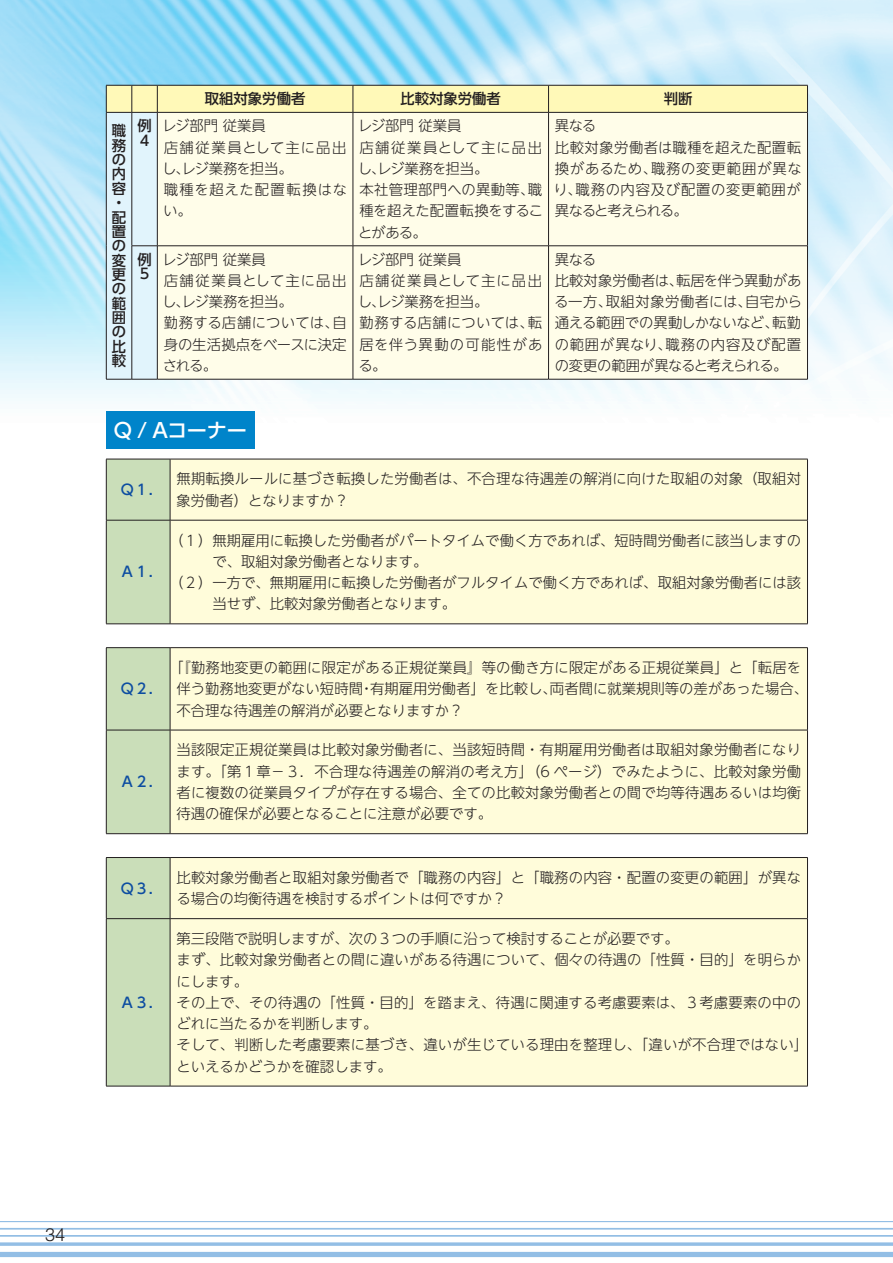
<style>
.page{position:relative;width:893px;height:1263px;background:#fff}
.page>*{position:absolute;margin:0;border:0;box-sizing:border-box;transform-origin:0 0}
.t1{font:500 20.25px "UD Shin Go Pr 6 N";letter-spacing:-.02em;color:#fff}
.t2{font:300 18px "Helvetica";color:#231f20}
.t3{font:300 14.4px/21.3px "UD Shin Go NT Pr 6 N";color:#231f20}
.t4{font:300 14.4px/21.3px "UD Shin Go NT Pr 6 N";letter-spacing:.03em;color:#231f20}
.t5{font:300 14.4px/21.3px "UD Shin Go NT Pr 6 N";letter-spacing:.04em;color:#231f20}
.t6{font:500 14.4px/14.4px "UD Shin Go Pr 6 N";color:#231f20}
.t7{font:500 14.4px "UD Shin Go NT Pr 6 N";color:#0d4da1}
.t8{font:500 14.4px "UD Shin Go NT Pr 6 N";color:#231f20}
</style>
<div class="page">
<img style="left:0;top:0;width:893px;height:1258px">
<hr style="left:0;top:1228px;width:893px;height:1px;background:#93bee5">
<hr style="left:0;top:1235px;width:893px;height:1px;background:#93bee5">
<hr style="left:0;top:1242px;width:893px;height:3px;background:#93bee5">
<hr style="left:0;top:1221px;width:893px;height:1px;background:#93bee5">
<div style="left:0;top:1252px;width:893px;height:5px;background:#93bee5"></div>
<svg style="left:106px;top:85px;width:702px;height:295px;background:#f9f8e2"></svg>
<hr style="left:132px;top:246px;width:1px;height:133px;background:#231f20">
<hr style="left:157px;top:246px;width:196px;height:1px;background:#231f20">
<hr style="left:157px;top:246px;width:1px;height:133px;background:#231f20">
<hr style="left:353px;top:246px;width:196px;height:1px;background:#231f20">
<hr style="left:353px;top:246px;width:1px;height:133px;background:#231f20">
<hr style="left:549px;top:246px;width:259px;height:1px;background:#231f20">
<hr style="left:548px;top:246px;width:1px;height:133px;background:#231f20">
<hr style="left:807px;top:246px;width:1px;height:133px;background:#231f20">
<hr style="left:157px;top:379px;width:196px;height:1px;background:#231f20">
<hr style="left:353px;top:379px;width:196px;height:1px;background:#231f20">
<hr style="left:549px;top:379px;width:259px;height:1px;background:#231f20">
<div style="left:106px;top:411px;width:149px;height:38px;background:#0084ca"></div>
<div style="left:107px;top:460px;width:63px;height:164px;background:#cadeb9"></div>
<div style="left:171px;top:460px;width:636px;height:164px;background:#fffcda"></div>
<hr style="left:106px;top:459px;width:64px;height:1px;background:#231f20">
<hr style="left:106px;top:459px;width:1px;height:61px;background:#231f20">
<hr style="left:170px;top:459px;width:638px;height:1px;background:#231f20">
<hr style="left:170px;top:459px;width:1px;height:61px;background:#231f20">
<hr style="left:807px;top:459px;width:1px;height:61px;background:#231f20">
<hr style="left:106px;top:520px;width:64px;height:1px;background:#231f20">
<hr style="left:106px;top:520px;width:1px;height:104px;background:#231f20">
<hr style="left:170px;top:520px;width:638px;height:1px;background:#231f20">
<hr style="left:170px;top:520px;width:1px;height:104px;background:#231f20">
<hr style="left:807px;top:520px;width:1px;height:104px;background:#231f20">
<hr style="left:106px;top:624px;width:64px;height:1px;background:#231f20">
<hr style="left:170px;top:624px;width:638px;height:1px;background:#231f20">
<div style="left:107px;top:648px;width:63px;height:185px;background:#cadeb9"></div>
<div style="left:171px;top:648px;width:636px;height:185px;background:#fffcda"></div>
<hr style="left:106px;top:647px;width:64px;height:1px;background:#231f20">
<hr style="left:106px;top:648px;width:1px;height:82px;background:#231f20">
<hr style="left:170px;top:647px;width:638px;height:1px;background:#231f20">
<hr style="left:170px;top:648px;width:1px;height:82px;background:#231f20">
<hr style="left:807px;top:648px;width:1px;height:82px;background:#231f20">
<hr style="left:106px;top:730px;width:64px;height:1px;background:#231f20">
<hr style="left:106px;top:730px;width:1px;height:103px;background:#231f20">
<hr style="left:170px;top:730px;width:638px;height:1px;background:#231f20">
<hr style="left:170px;top:730px;width:1px;height:103px;background:#231f20">
<hr style="left:807px;top:730px;width:1px;height:103px;background:#231f20">
<hr style="left:106px;top:833px;width:64px;height:1px;background:#231f20">
<hr style="left:170px;top:833px;width:638px;height:1px;background:#231f20">
<div style="left:107px;top:858px;width:63px;height:228px;background:#cadeb9"></div>
<div style="left:171px;top:858px;width:636px;height:228px;background:#fffcda"></div>
<hr style="left:106px;top:918px;width:64px;height:1px;background:#231f20">
<hr style="left:170px;top:918px;width:638px;height:1px;background:#231f20">
<hr style="left:106px;top:857px;width:64px;height:1px;background:#231f20">
<hr style="left:106px;top:858px;width:1px;height:60px;background:#231f20">
<hr style="left:170px;top:857px;width:638px;height:1px;background:#231f20">
<hr style="left:170px;top:858px;width:1px;height:60px;background:#231f20">
<hr style="left:807px;top:858px;width:1px;height:60px;background:#231f20">
<hr style="left:106px;top:919px;width:1px;height:167px;background:#231f20">
<hr style="left:170px;top:919px;width:1px;height:167px;background:#231f20">
<hr style="left:807px;top:919px;width:1px;height:167px;background:#231f20">
<hr style="left:106px;top:1086px;width:64px;height:1px;background:#231f20">
<hr style="left:170px;top:1086px;width:638px;height:1px;background:#231f20">
<p class="t8" style="left:205px;top:87px;width:102px">取組対象労働者</p>
<p class="t8" style="left:400px;top:87px;width:102px">比較対象労働者</p>
<p class="t8" style="left:664px;top:87px;width:30px">判断</p>
<p class="t6" style="left:112px;top:123px;width:16px">職務の内容・配置の変更の範囲の比較</p>
<p class="t6" style="left:137px;top:118px;width:15px">例<br>４</p>
<p class="t5" style="left:162px;top:115px;width:186px">レジ部門従業員<br>店舗従業員として主に品出し、レジ業務を担当。<br>職種を超えた配置転換はない。</p>
<p class="t3" style="left:358px;top:115px;width:187px">レジ部門従業員<br>店舗従業員として主に品出し、レジ業務を担当。<br>本社管理部門への異動等、職種を超えた配置転換をすることがある。</p>
<p class="t4" style="left:554px;top:115px;width:250px">異なる<br>比較対象労働者は職種を超えた配置転換があるため、職務の変更範囲が異なり、職務の内容及び配置の変更範囲が異なると考えられる。</p>
<p class="t6" style="left:137px;top:252px;width:15px">例<br>５</p>
<p class="t3" style="left:162px;top:248px;width:186px">レジ部門従業員<br>店舗従業員として主に品出し、レジ業務を担当。<br>勤務する店舗については、自身の生活拠点をベースに決定される。</p>
<p class="t4" style="left:358px;top:248px;width:186px">レジ部門従業員<br>店舗従業員として主に品出し、レジ業務を担当。<br>勤務する店舗については、転居を伴う異動の可能性がある。</p>
<p class="t3" style="left:554px;top:248px;width:249px">異なる<br>比較対象労働者は、転居を伴う異動がある一方、取組対象労働者には、自宅から通える範囲での異動しかないなど、転勤の範囲が異なり、職務の内容及び配置の変更の範囲が異なると考えられる。</p>
<h1 class="t1" style="left:113px;top:414px;width:136px">Ｑ /Ａコーナー</h1>
<p class="t7" style="left:120px;top:478px;width:45px">Ｑ１．</p>
<p class="t3" style="left:176px;top:468px;width:626px">無期転換ルールに基づき転換した労働者は、不合理な待遇差の解消に向けた取組の対象（取組対象労働者）となりますか？</p>
<p class="t7" style="left:120px;top:560px;width:45px">Ａ１．</p>
<p class="t7" style="left:120px;top:677px;width:45px">Ｑ２．</p>
<p class="t7" style="left:120px;top:770px;width:45px">Ａ２．</p>
<p class="t3" style="left:169px;top:529px;width:633px">（１） 無期雇用に転換した労働者がパートタイムで働く方であれば、短時間労働者に該当しますの</p>
<p class="t3" style="left:212px;top:550px;width:217px">で、取組対象労働者となります。</p>
<p class="t3" style="left:169px;top:571px;width:633px">（２） 一方で、無期雇用に転換した労働者がフルタイムで働く方であれば、取組対象労働者には該</p>
<p class="t3" style="left:212px;top:593px;width:245px">当せず、比較対象労働者となります。</p>
<p class="t3" style="left:176px;top:656px;width:633px;text-indent:-7px">「『勤務地変更の範囲に限定がある正規従業員』等の働き方に限定がある正規従業員」と「転居を伴う勤務地変更がない短時間・有期雇用労働者」を比較し、両者間に就業規則等の差があった場合、不合理な待遇差の解消が必要となりますか？</p>
<p class="t3" style="left:176px;top:739px;width:626px;text-align:justify">当該限定正規従業員は比較対象労働者に、当該短時間・有期雇用労働者は取組対象労働者になります。「第１章－３．不合理な待遇差の解消の考え方」（6 ページ）でみたように、比較対象労働者に複数の従業員タイプが存在する場合、全ての比較対象労働者との間で均等待遇あるいは均衡待遇の確保が必要となることに注意が必要です。</p>
<p class="t7" style="left:120px;top:876px;width:45px">Ｑ３．</p>
<p class="t3" style="left:176px;top:866px;width:626px">比較対象労働者と取組対象労働者で「職務の内容」と「職務の内容・配置の変更の範囲」が異なる場合の均衡待遇を検討するポイントは何ですか？</p>
<p class="t7" style="left:120px;top:991px;width:45px">Ａ３．</p>
<p class="t3" style="left:176px;top:927px;width:633px">第三段階で説明しますが、次の３つの手順に沿って検討することが必要です。<br>まず、比較対象労働者との間に違いがある待遇について、個々の待遇の「性質・目的」を明らかにします。<br>その上で、その待遇の「性質・目的」を踏まえ、待遇に関連する考慮要素は、３考慮要素の中のどれに当たるかを判断します。<br>そして、判断した考慮要素に基づき、違いが生じている理由を整理し、「違いが不合理ではない」といえるかどうかを確認します。</p>
<p class="t2" style="left:45px;top:1224px;width:22px">34</p>
</div>
